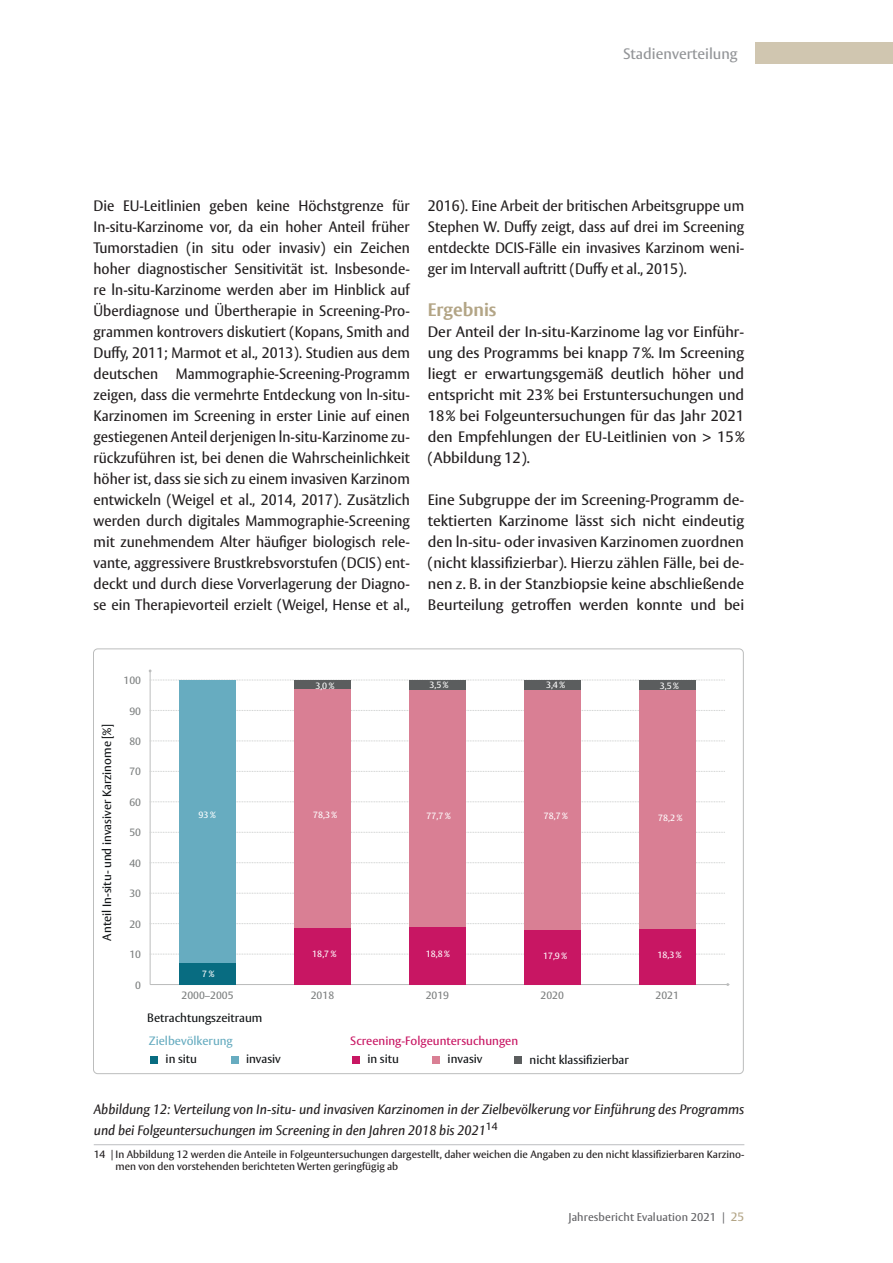
<style>
.page{position:relative;width:893px;height:1263px;background:#fff}
.page>*{position:absolute;margin:0;border:0;box-sizing:border-box;transform-origin:0 0}
._03_12_pt_braun_ohne_Abstand{font:700 18px "Vesta Pro";color:#b3a586}
.fliess_vesta{font:500 15px/21px "Vesta Pro";color:#231f20;text-align:justify;scale:.95 1}
.fliess_vesta-2{font:500 15px/21px "Vesta Pro";color:#231f20;text-align:justify}
.t1{font:500 15px "Vesta Pro";color:#939598}
.fliess_vesta-3{font:italic 500 13.5px/21px "Vesta Pro";color:#231f20}
.t2{font:500 12px "Vesta Pro";color:#121517}
.t3{font:500 12px "Vesta Pro";color:#c81663}
.t4{font:500 12px "Vesta Pro";color:#67acc0}
.t5{font:500 11.25px "Vesta Pro";letter-spacing:.01em;color:#636366}
.Fuß_Linie_über{font:500 10.5px/12px "Vesta Pro";color:#231f20}
.t6{font:500 10.5px "Vesta Pro";color:#7c7f7f}
.t7{font:500 9px "Vesta Pro";color:#fff}
.s1{font-size:12px;color:#b3a586}
</style>
<div class="page">
<div style="left:755px;top:43px;width:138px;height:21px;background:#d0c6b0"></div>
<div style="left:150px;top:1056px;width:8px;height:8px;background:#086c81"></div>
<div style="left:231px;top:1056px;width:7px;height:8px;background:#67acc0"></div>
<div style="left:352px;top:1056px;width:8px;height:8px;background:#c81663"></div>
<div style="left:432px;top:1056px;width:8px;height:8px;background:#d97f94"></div>
<div style="left:514px;top:1056px;width:8px;height:8px;background:#5b5d5e"></div>
<hr style="left:150px;top:984px;width:578px;height:1px;background:#bcbdbd">
<hr style="left:150px;top:671px;width:1px;height:313px;background:#bcbdbd">
<svg style="left:150px;top:953px;width:575px;height:2px"></svg>
<svg style="left:150px;top:923px;width:575px;height:1px"></svg>
<svg style="left:150px;top:893px;width:575px;height:1px"></svg>
<svg style="left:150px;top:862px;width:575px;height:1px"></svg>
<svg style="left:150px;top:832px;width:575px;height:1px"></svg>
<svg style="left:150px;top:801px;width:575px;height:1px"></svg>
<svg style="left:150px;top:771px;width:575px;height:1px"></svg>
<svg style="left:150px;top:740px;width:575px;height:1px"></svg>
<svg style="left:150px;top:710px;width:575px;height:1px"></svg>
<svg style="left:150px;top:679px;width:575px;height:1px"></svg>
<div style="left:294px;top:680px;width:57px;height:9px;background:#5b5d5e"></div>
<div style="left:409px;top:680px;width:57px;height:11px;background:#5b5d5e"></div>
<div style="left:524px;top:680px;width:56px;height:10px;background:#5b5d5e"></div>
<div style="left:639px;top:680px;width:56px;height:11px;background:#5b5d5e"></div>
<div style="left:179px;top:680px;width:57px;height:283px;background:#67acc0"></div>
<div style="left:294px;top:689px;width:57px;height:238px;background:#d97f94"></div>
<div style="left:409px;top:691px;width:57px;height:236px;background:#d97f94"></div>
<div style="left:524px;top:690px;width:56px;height:240px;background:#d97f94"></div>
<div style="left:639px;top:691px;width:56px;height:238px;background:#d97f94"></div>
<div style="left:179px;top:963px;width:57px;height:21px;background:#086c81"></div>
<div style="left:294px;top:927px;width:57px;height:57px;background:#c81663"></div>
<div style="left:409px;top:927px;width:57px;height:57px;background:#c81663"></div>
<div style="left:524px;top:930px;width:56px;height:54px;background:#c81663"></div>
<div style="left:639px;top:929px;width:56px;height:55px;background:#c81663"></div>
<hr style="left:94px;top:1144px;width:650px;height:1px;background:#bcbdc0">
<p class="t1" style="left:623px;top:44px;width:116px">Stadienverteilung</p>
<p class="fliess_vesta" style="left:94px;top:194px;width:334px">Die EU-Leitlinien geben keine Höchstgrenze für In-situ-Karzinome vor, da ein hoher Anteil früher Tumorstadien (in situ oder invasiv) ein Zeichen hoher diagnostischer Sensitivität ist. Insbesonde&shy;re ln-situ-Karzinome werden aber im Hinblick auf Überdiagnose und Übertherapie in Screening-Pro&shy;grammen kontrovers diskutiert (Kopans, Smith and Duffy, 2011; Marmot et al., 2013). Studien aus dem deutschen Mammographie-Screening-Programm zeigen, dass die vermehrte Entdeckung von ln-situ-Karzinomen im Screening in erster Linie auf einen gestiegenen Anteil derjenigen ln-situ-Karzinome zu&shy;rückzuführen ist, bei denen die Wahrscheinlichkeit höher ist, dass sie sich zu einem invasiven Karzinom entwickeln (Weigel et al., 2014, 2017). Zusätzlich werden durch digitales Mammographie-Screening mit zunehmendem Alter häufiger biologisch rele&shy;vante, aggressivere Brustkrebsvorstufen (DCIS) ent&shy;deckt und durch diese Vorverlagerung der Diagno&shy;se ein Therapievorteil erzielt (Weigel, Hense et al.,</p>
<p class="fliess_vesta" style="left:428px;top:194px;width:334px">2016). Eine Arbeit der britischen Arbeitsgruppe um Stephen W. Duffy zeigt, dass auf drei im Screening entdeckte DCIS-Fälle ein invasives Karzinom weni&shy;ger im Intervall auftritt (Duffy et al., 2015).</p>
<p class="_03_12_pt_braun_ohne_Abstand" style="left:428px;top:298px;width:70px">Ergebnis</p>
<p class="fliess_vesta-2" style="left:428px;top:320px;width:318px">Der Anteil der In-situ-Karzinome lag vor Einführ&shy;ung des Programms bei knapp 7%. Im Screening liegt er erwartungsgemäß deutlich höher und entspricht mit 23% bei Erstuntersuchungen und 18% bei Folgeuntersuchungen für das Jahr 2021 den Empfehlungen der EU-Leitlinien von &gt; 15% (Abbildung 12).</p>
<p class="fliess_vesta-2" style="left:428px;top:488px;width:318px">Eine Subgruppe der im Screening-Programm de&shy;tektierten Karzinome lässt sich nicht eindeutig den ln-situ- oder invasiven Karzinomen zuordnen (nicht klassifizierbar). Hierzu zählen Fälle, bei de&shy;nen z. B. in der Stanzbiopsie keine abschließende Beurteilung getroffen werden konnte und bei</p>
<p class="t2" style="left:100px;top:940px;width:218px;rotate:-90deg">Anteil In-situ- und invasiver Karzinome [%]</p>
<p class="t6" style="left:124px;top:674px;width:19px">100</p>
<p class="t6" style="left:129px;top:704px;width:13px">90</p>
<p class="t6" style="left:129px;top:735px;width:13px">80</p>
<p class="t6" style="left:129px;top:765px;width:13px">70</p>
<p class="t6" style="left:129px;top:796px;width:13px">60</p>
<p class="t6" style="left:129px;top:826px;width:13px">50</p>
<p class="t6" style="left:129px;top:857px;width:13px">40</p>
<p class="t6" style="left:129px;top:887px;width:13px">30</p>
<p class="t6" style="left:129px;top:917px;width:13px">20</p>
<p class="t6" style="left:129px;top:948px;width:13px">10</p>
<p class="t6" style="left:135px;top:978px;width:7px">0</p>
<p class="t7" style="left:199px;top:809px;width:18px">93 %</p>
<p class="t7" style="left:202px;top:969px;width:13px">7 %</p>
<p class="t7" style="left:315px;top:680px;width:20px">3,0 %</p>
<p class="t7" style="left:429px;top:680px;width:20px">3,5 %</p>
<p class="t7" style="left:546px;top:679px;width:20px">3,4 %</p>
<p class="t7" style="left:660px;top:680px;width:20px">3,5 %</p>
<p class="t7" style="left:313px;top:809px;width:25px">78,3 %</p>
<p class="t7" style="left:427px;top:810px;width:25px">77,7 %</p>
<p class="t7" style="left:544px;top:810px;width:25px">78,7 %</p>
<p class="t7" style="left:658px;top:812px;width:25px">78,2 %</p>
<p class="t7" style="left:312px;top:949px;width:25px">18,7 %</p>
<p class="t7" style="left:426px;top:948px;width:25px">18,8 %</p>
<p class="t7" style="left:543px;top:950px;width:25px">17,9 %</p>
<p class="t7" style="left:657px;top:949px;width:25px">18,3 %</p>
<p class="t6" style="left:182px;top:989px;width:54px">2000–2005</p>
<p class="t6" style="left:311px;top:989px;width:25px">2018</p>
<p class="t6" style="left:426px;top:989px;width:25px">2019</p>
<p class="t6" style="left:541px;top:989px;width:25px">2020</p>
<p class="t6" style="left:655px;top:989px;width:25px">2021</p>
<p class="t2" style="left:147px;top:1011px;width:117px">Betrachtungszeitraum</p>
<p class="t4" style="left:149px;top:1033px;width:86px">Zielbevölkerung</p>
<p class="t3" style="left:350px;top:1033px;width:169px">Screening-Folgeuntersuchungen</p>
<p class="t2" style="left:166px;top:1051px;width:33px">in situ</p>
<p class="t2" style="left:246px;top:1052px;width:36px">invasiv</p>
<p class="t2" style="left:367px;top:1051px;width:33px">in situ</p>
<p class="t2" style="left:448px;top:1052px;width:36px">invasiv</p>
<p class="t2" style="left:529px;top:1052px;width:101px">nicht klassifizierbar</p>
<p class="fliess_vesta-3" style="left:94px;top:1098px;width:652px">Abbildung 12: Verteilung von In-situ- und invasiven Karzinomen in der Zielbevölkerung vor Einführung des Programms und bei Folgeuntersuchungen im Screening in den Jahren 2018 bis 2021<sup>14</sup></p>
<p class="Fuß_Linie_über" style="left:116px;top:1148px;width:630px;text-indent:-22px">14 | In Abbildung 12 werden die Anteile in Folgeuntersuchungen dargestellt, daher weichen die Angaben zu den nicht klassifizierbaren Karzino&shy;men von den vorstehenden berichteten Werten geringfügig ab</p>
<p class="t5" style="left:568px;top:1210px;width:177px">Jahresbericht Evaluation 2021 | <span class="s1">25</span></p>
</div>
